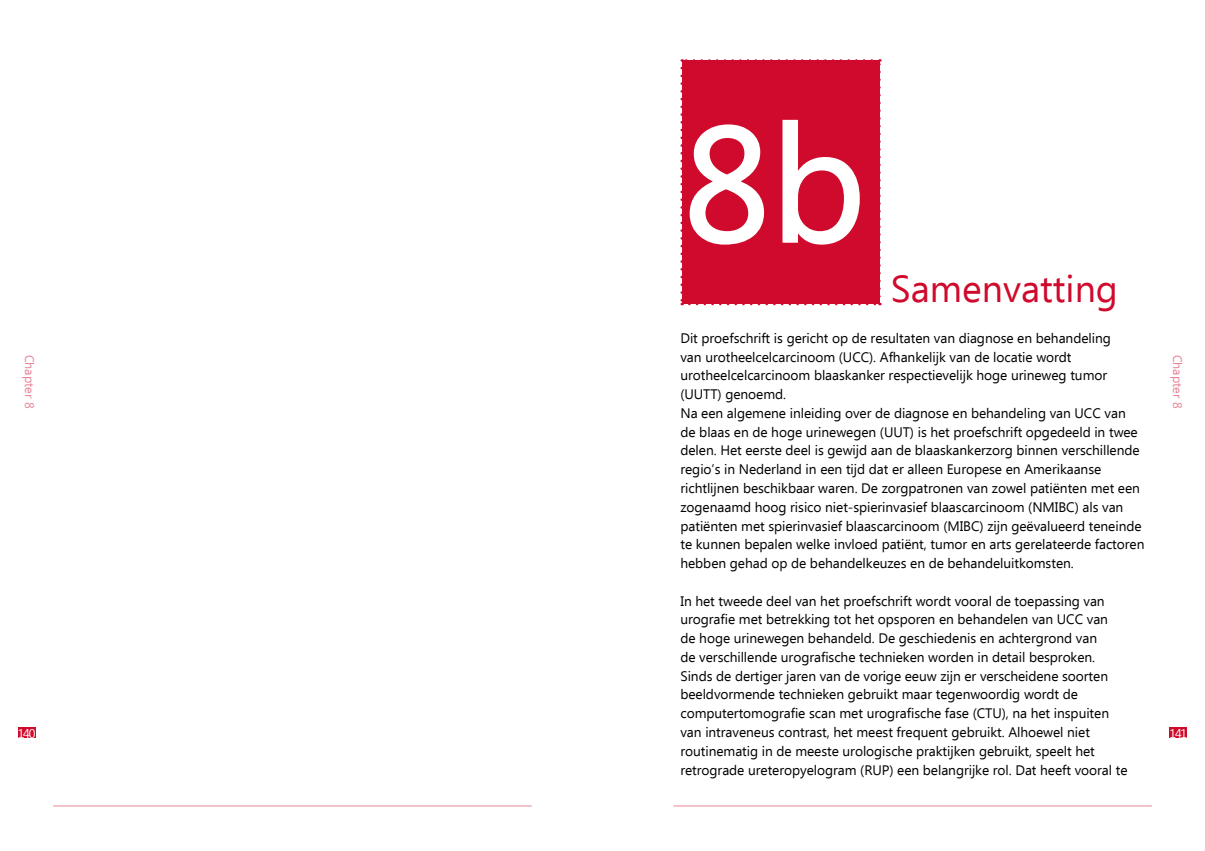
<style>
.page{position:relative;width:1205px;height:851px;background:#fff}
.page>*{position:absolute;margin:0;border:0;box-sizing:border-box;transform-origin:0 0}
.t1{font:162.5px "Ebrima";color:#fff}
.t2{font:37.5px "Ebrima";color:#cf0a2c}
.t3{font:13.75px/18.8px "Ebrima";letter-spacing:-.005em;color:#000}
.t4{font:12.5px "Ebrima";color:#e78596}
.t5{font:12.5px "Ebrima";letter-spacing:-.1em;color:#fff}
</style>
<div class="page">
<div style="left:1169px;top:726px;width:18px;height:11px;background:#cf0a2c"></div>
<div style="left:18px;top:726px;width:17px;height:11px;background:#cf0a2c"></div>
<hr style="left:53px;top:805px;width:478px;height:1px;background:#e78596">
<hr style="left:673px;top:805px;width:479px;height:1px;background:#e78596">
<svg style="left:680px;top:59px;width:201px;height:246px;background:#d21d3c"></svg>
<h1 class="t1" style="left:683px;top:68px;width:185px">8b</h1>
<h2 class="t2" style="left:891px;top:261px;width:228px">Samenvatting</h2>
<p class="t3" style="left:680px;top:329px;width:465px">Dit proefschrift is gericht op de resultaten van diagnose en behandeling<br>van urotheelcelcarcinoom (UCC). Afhankelijk van de locatie wordt urotheelcelcarcinoom blaaskanker respectievelijk hoge urineweg tumor (UUTT) genoemd.<br>Na een algemene inleiding over de diagnose en behandeling van UCC van<br>de blaas en de hoge urinewegen (UUT) is het proefschrift opgedeeld in twee delen. Het eerste deel is gewijd aan de blaaskankerzorg binnen verschillende regio’s in Nederland in een tijd dat er alleen Europese en Amerikaanse richtlijnen beschikbaar waren. De zorgpatronen van zowel patiënten met een zogenaamd hoog risico niet-spierinvasief blaascarcinoom (NMIBC) als van patiënten met spierinvasief blaascarcinoom (MIBC) zijn geëvalueerd teneinde te kunnen bepalen welke invloed patiënt, tumor en arts gerelateerde factoren hebben gehad op de behandelkeuzes en de behandeluitkomsten.</p>
<p class="t3" style="left:680px;top:592px;width:449px">In het tweede deel van het proefschrift wordt vooral de toepassing van urografie met betrekking tot het opsporen en behandelen van UCC van<br>de hoge urinewegen behandeld. De geschiedenis en achtergrond van<br>de verschillende urografische technieken worden in detail besproken.<br>Sinds de dertiger jaren van de vorige eeuw zijn er verscheidene soorten beeldvormende technieken gebruikt maar tegenwoordig wordt de computertomografie scan met urografische fase (CTU), na het inspuiten van intraveneus contrast, het meest frequent gebruikt. Alhoewel niet routinematig in de meeste urologische praktijken gebruikt, speelt het retrograde ureteropyelogram (RUP) een belangrijke rol. Dat heeft vooral te</p>
<p class="t4" style="left:39px;top:354px;width:55px;rotate:90deg">Chapter 8</p>
<p class="t4" style="left:1186px;top:354px;width:55px;rotate:90deg">Chapter 8</p>
<p class="t5" style="left:18px;top:724px;width:19px">140</p>
<p class="t5" style="left:1169px;top:724px;width:19px">141</p>
</div>
